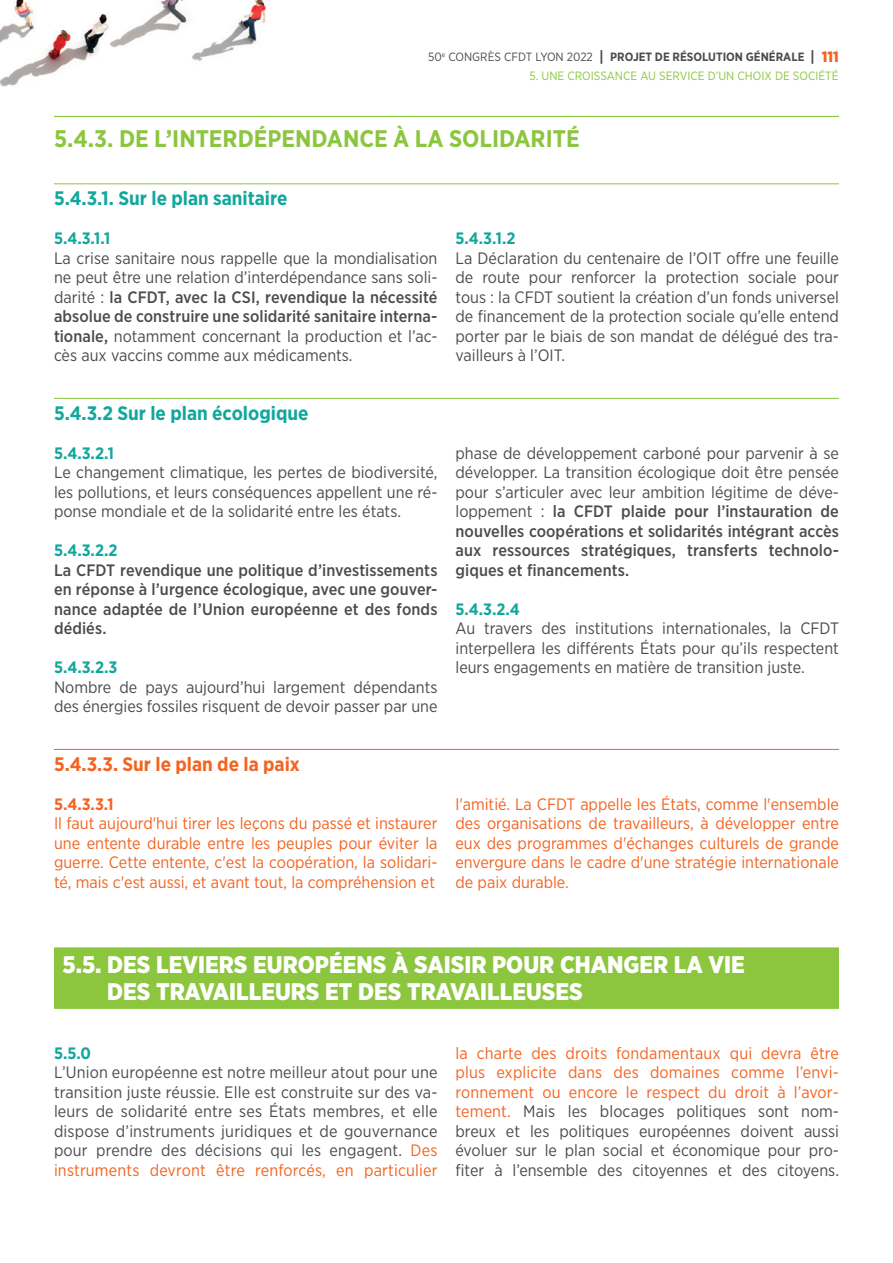
<style>
.page{position:relative;width:893px;height:1263px;background:#fff}
.page>*{position:absolute;margin:0;border:0;box-sizing:border-box;transform-origin:0 0}
.t1{font:900 24px/27px "Gotham Narrow";color:#fff}
.t2{font:700 24px "Gotham Narrow";color:#8bc63e}
.t3{font:700 19.5px "Gotham Narrow";color:#12a79d}
.t4{font:700 19.5px "Gotham Narrow";color:#f36421}
.t5{font:16.5px/19.5px "Gotham Narrow";color:#4b4c4d;text-align:justify}
.t6{font:500 16.5px/19.5px "Gotham Narrow";letter-spacing:.005em;color:#4b4c4d;text-align:justify}
.t7{font:16.5px/19.5px "Gotham Narrow";color:#f36421;text-align:justify}
.t8{font:700 16.5px "Gotham Narrow";color:#12a79d}
.t9{font:700 16.5px "Gotham Narrow";color:#f36421}
.t10{font:700 12px "Gotham Narrow";color:#4b4c4d}
.t11{font:12px "Gotham Narrow";color:#8bc63e}
.s1{font-weight:400}
.s2{font-size:15px}
.s3{font-weight:900;font-size:15px;color:#f36421}
.s4{font-weight:500}
.s5{color:#f36421}
</style>
<div class="page">
<img style="left:0;top:0;width:612px;height:116px">
<hr style="left:54px;top:116px;width:785px;height:1px;background:#8bc63e">
<hr style="left:54px;top:184px;width:785px;height:1px;background:#8bc63e">
<hr style="left:54px;top:398px;width:785px;height:1px;background:#8bc63e">
<hr style="left:54px;top:749px;width:785px;height:1px;background:#f36421">
<div style="left:54px;top:947px;width:785px;height:35px;background:#8bc63e"></div>
<div style="left:54px;top:974px;width:785px;height:35px;background:#8bc63e"></div>
<p class="t10" style="left:428px;top:49px;width:412px"><span class="s1">50</span><sup>e</sup> <span class="s1">CONGRÈS CFDT LYON 2022</span> <span class="s2">|</span> PROJET DE RÉSOLUTION GÉNÉRALE <span class="s2">|</span> <span class="s3">111</span></p>
<p class="t11" style="left:529px;top:69px;width:311px">5. UNE CROISSANCE AU SERVICE D’UN CHOIX DE SOCIÉTÉ</p>
<h1 class="t2" style="left:54px;top:123px;width:527px">5.4.3. DE L’INTERDÉPENDANCE À LA SOLIDARITÉ</h1>
<p class="t3" style="left:54px;top:186px;width:235px">5.4.3.1. Sur le plan sanitaire</p>
<p class="t8" style="left:54px;top:228px;width:58px">5.4.3.1.1</p>
<p class="t5" style="left:54px;top:248px;width:385px">La crise sanitaire nous rappelle que la mondialisation ne peut être une relation d’interdépendance sans soli&shy;darité : <span class="s4">la CFDT, avec la CSI, revendique la nécessité absolue de construire une solidarité sanitaire interna&shy;tionale,</span> notamment concernant la production et l’ac&shy;cès aux vaccins comme aux médicaments.</p>
<p class="t3" style="left:54px;top:400px;width:256px">5.4.3.2 Sur le plan écologique</p>
<p class="t8" style="left:54px;top:442px;width:61px">5.4.3.2.1</p>
<p class="t5" style="left:54px;top:462px;width:385px">Le changement climatique, les pertes de biodiversité, les pollutions, et leurs conséquences appellent une ré&shy;ponse mondiale et de la solidarité entre les états.</p>
<p class="t8" style="left:54px;top:540px;width:65px">5.4.3.2.2</p>
<p class="t6" style="left:54px;top:560px;width:385px">La CFDT revendique une politique d’investissements en réponse à l’urgence écologique, avec une gouver&shy;nance adaptée de l’Union européenne et des fonds dédiés.</p>
<p class="t8" style="left:54px;top:657px;width:65px">5.4.3.2.3</p>
<p class="t5" style="left:54px;top:677px;width:385px">Nombre de pays aujourd’hui largement dépendants des énergies fossiles risquent de devoir passer par une</p>
<p class="t4" style="left:54px;top:751px;width:247px">5.4.3.3. Sur le plan de la paix</p>
<p class="t9" style="left:54px;top:793px;width:61px">5.4.3.3.1</p>
<p class="t7" style="left:54px;top:813px;width:385px">Il faut aujourd'hui tirer les leçons du passé et instaurer une entente durable entre les peuples pour éviter la guerre. Cette entente, c'est la coopération, la solidari&shy;té, mais c'est aussi, et avant tout, la compréhension et</p>
<p class="t8" style="left:455px;top:228px;width:61px">5.4.3.1.2</p>
<p class="t5" style="left:455px;top:248px;width:385px">La Déclaration du centenaire de l’OIT offre une feuille de route pour renforcer la protection sociale pour tous : la CFDT soutient la création d’un fonds universel de financement de la protection sociale qu’elle entend porter par le biais de son mandat de délégué des tra&shy;vailleurs à l’OIT.</p>
<p class="t6" style="left:455px;top:443px;width:385px"><span class="s1">phase de développement carboné pour parvenir à se développer. La transition écologique doit être pensée pour s’articuler avec leur ambition légitime de déve&shy;loppement :</span> la CFDT plaide pour l’instauration de nouvelles coopérations et solidarités intégrant accès aux ressources stratégiques, transferts technolo&shy;giques et financements.</p>
<p class="t8" style="left:455px;top:598px;width:66px">5.4.3.2.4</p>
<p class="t5" style="left:455px;top:618px;width:385px">Au travers des institutions internationales, la CFDT interpellera les différents États pour qu’ils respectent leurs engagements en matière de transition juste.</p>
<p class="t7" style="left:455px;top:794px;width:385px">l'amitié. La CFDT appelle les États, comme l'ensemble des organisations de travailleurs, à développer entre eux des programmes d'échanges culturels de grande envergure dans le cadre d'une stratégie internationale de paix durable.</p>
<h1 class="t1" style="left:107px;top:951px;width:639px;text-indent:-45px">5.5. DES LEVIERS EUROPÉENS À SAISIR POUR CHANGER LA VIE<br>DES TRAVAILLEURS ET DES TRAVAILLEUSES</h1>
<p class="t8" style="left:54px;top:1042px;width:39px">5.5.0</p>
<p class="t5" style="left:54px;top:1062px;width:385px">L’Union européenne est notre meilleur atout pour une transition juste réussie. Elle est construite sur des va&shy;leurs de solidarité entre ses États membres, et elle dispose d’instruments juridiques et de gouvernance pour prendre des décisions qui les engagent. <span class="s5">Des instruments devront être renforcés, en particulier</span></p>
<p class="t5" style="left:455px;top:1043px;width:385px"><span class="s5">la charte des droits fondamentaux qui devra être plus explicite dans des domaines comme l’envi&shy;ronnement ou encore le respect du droit à l’avor&shy;tement.</span> Mais les blocages politiques sont nom&shy;breux et les politiques européennes doivent aussi évoluer sur le plan social et économique pour pro&shy;fiter à l’ensemble des citoyennes et des citoyens.</p>
</div>
